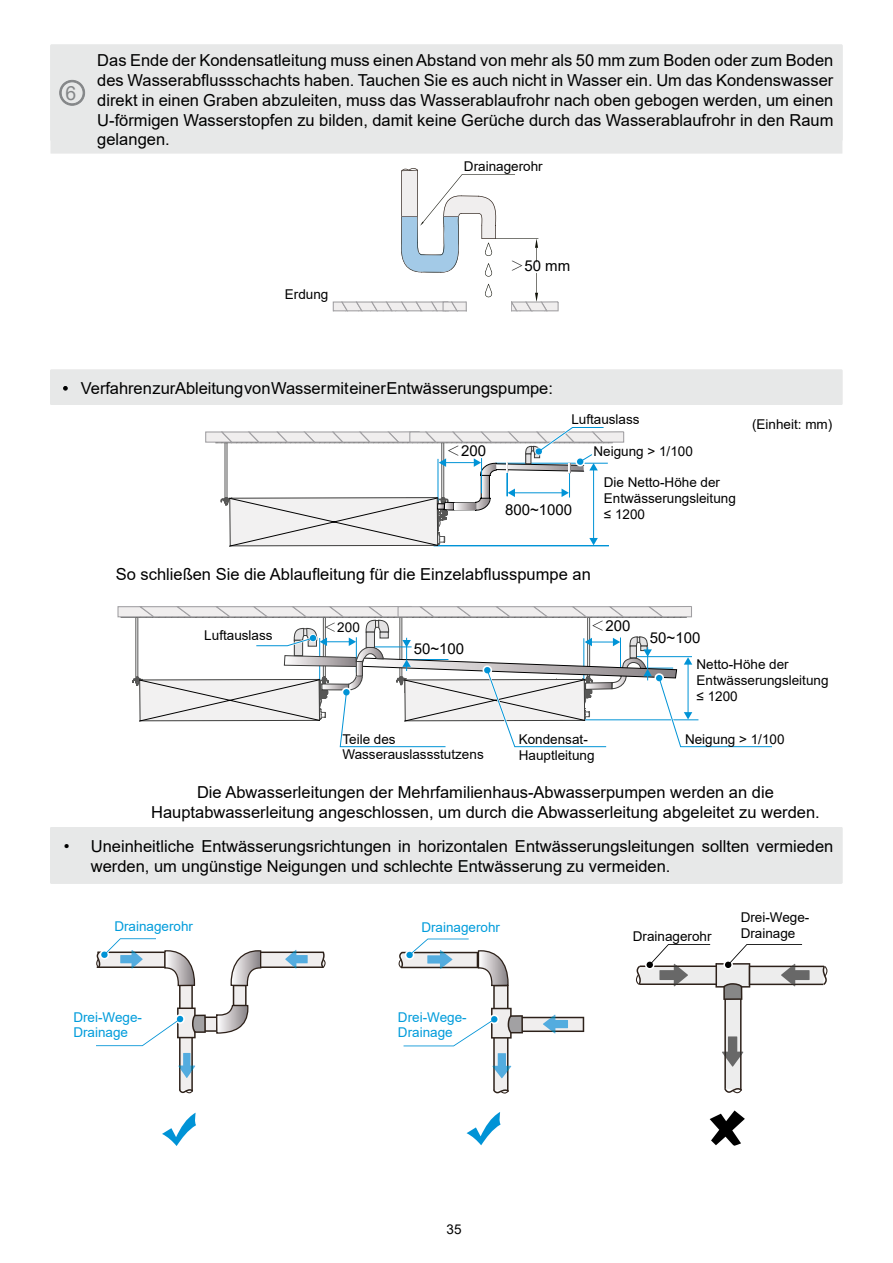
<style>
.page{position:relative;width:893px;height:1263px;background:#fff}
.page>*{position:absolute;margin:0;border:0;box-sizing:border-box;transform-origin:0 0}
.t1{font:19.5px "Arial";color:#848688}
.t2{font:16.5px/19.8px "Arial";color:#000;text-align:justify}
.t3{font:15px "Arial";color:#000}
.t4{font:13.5px/16.2px "Arial";color:#000}
.t5{font:13.5px/15.1px "Arial";color:#009cdb}
.s1{font-family:"MS Mincho"}
</style>
<div class="page">
<div style="left:51px;top:370px;width:791px;height:34px;background:#e7e8e8"></div>
<hr style="left:50px;top:370px;width:2px;height:34px;background:#e7e8e8">
<hr style="left:51px;top:369px;width:791px;height:2px;background:#e7e8e8">
<hr style="left:51px;top:403px;width:791px;height:2px;background:#e7e8e8">
<svg style="left:64px;top:386px;width:3px;height:4px"></svg>
<hr style="left:50px;top:45px;width:2px;height:95px;background:#e7e8e8">
<hr style="left:51px;top:44px;width:791px;height:2px;background:#e7e8e8">
<hr style="left:841px;top:45px;width:2px;height:95px;background:#e7e8e8">
<div style="left:51px;top:45px;width:791px;height:108px;background:#e7e8e8"></div>
<svg style="left:60px;top:80px;width:25px;height:25px"></svg>
<hr style="left:50px;top:828px;width:2px;height:55px;background:#e7e8e8">
<hr style="left:51px;top:827px;width:791px;height:1px;background:#e7e8e8">
<hr style="left:51px;top:882px;width:791px;height:2px;background:#e7e8e8">
<div style="left:51px;top:828px;width:791px;height:55px;background:#e7e8e8"></div>
<svg style="left:333px;top:168px;width:226px;height:143px"></svg>
<div style="left:467px;top:298px;width:44px;height:16px;background:#fff"></div>
<svg style="left:205px;top:427px;width:420px;height:120px"></svg>
<svg style="left:162px;top:1113px;width:34px;height:33px"></svg>
<svg style="left:636px;top:944px;width:191px;height:150px"></svg>
<svg style="left:710px;top:1110px;width:35px;height:36px"></svg>
<svg style="left:467px;top:1112px;width:34px;height:33px"></svg>
<svg style="left:96px;top:938px;width:230px;height:155px"></svg>
<svg style="left:399px;top:938px;width:185px;height:156px"></svg>
<svg style="left:117px;top:606px;width:655px;height:142px"></svg>
<p class="t1" style="left:66px;top:79px;width:12px">6</p>
<p class="t2" style="left:97px;top:50px;width:738px">Das Ende der Kondensatleitung muss einen Abstand von mehr als 50 mm zum Boden oder zum Boden des Wasserabflussschachts haben. Tauchen Sie es auch nicht in Wasser ein. Um das Kondenswasser direkt in einen Graben abzuleiten, muss das Wasserablaufrohr nach oben gebogen werden, um einen U-förmigen Wasserstopfen zu bilden, damit keine Gerüche durch das Wasserablaufrohr in den Raum gelangen.</p>
<p class="t4" style="left:464px;top:158px;width:80px">Drainagerohr</p>
<p class="t4" style="left:285px;top:286px;width:45px">Erdung</p>
<p class="t3" style="left:509px;top:255px;width:62px"><span class="s1">＞</span>50 mm</p>
<p class="t2" style="left:81px;top:378px;width:473px">Verfahren zur Ableitung von Wasser mit einer Entwässerungspumpe:</p>
<p class="t3" style="left:446px;top:441px;width:42px"><span class="s1">＜</span>200</p>
<p class="t4" style="left:571px;top:411px;width:70px">Luftauslass</p>
<p class="t4" style="left:593px;top:443px;width:101px">Neigung &gt; 1/100</p>
<p class="t3" style="left:505px;top:499px;width:69px">800~1000</p>
<p class="t4" style="left:604px;top:474px;width:134px">Die Netto-Höhe der<br>Entwässerungsleitung ≤ 1200</p>
<p class="t4" style="left:752px;top:416px;width:82px">(Einheit: mm)</p>
<p class="t2" style="left:116px;top:564px;width:477px">So schließen Sie die Ablaufleitung für die Einzelabflusspumpe an</p>
<p class="t4" style="left:204px;top:627px;width:70px">Luftauslass</p>
<p class="t4" style="left:324px;top:619px;width:38px"><span class="s1">＜</span>200</p>
<p class="t3" style="left:414px;top:639px;width:52px">50~100</p>
<p class="t3" style="left:590px;top:615px;width:42px"><span class="s1">＜</span>200</p>
<p class="t3" style="left:650px;top:627px;width:52px">50~100</p>
<p class="t4" style="left:342px;top:732px;width:143px;line-height:15px">Teile des<br>Wasserauslassstutzens</p>
<p class="t4" style="left:696px;top:656px;width:134px">Netto-Höhe der<br>Entwässerungsleitung ≤ 1200</p>
<p class="t4" style="left:519px;top:730px;width:77px">Kondensat-<br>Hauptleitung</p>
<p class="t4" style="left:685px;top:731px;width:101px">Neigung &gt; 1/100</p>
<p class="t2" style="left:151px;top:782px;width:670px;text-align:center">Die Abwasserleitungen der Mehrfamilienhaus-Abwasserpumpen werden an die<br>Hauptabwasserleitung angeschlossen, um durch die Abwasserleitung abgeleitet zu werden.</p>
<p class="t2" style="left:91px;top:836px;width:744px;line-height:20.2px;text-indent:-27px">• Uneinheitliche Entwässerungsrichtungen in horizontalen Entwässerungsleitungen sollten vermieden werden, um ungünstige Neigungen und schlechte Entwässerung zu vermeiden.</p>
<p class="t5" style="left:114px;top:919px;width:80px">Drainagerohr</p>
<p class="t5" style="left:421px;top:919px;width:80px">Drainagerohr</p>
<p class="t5" style="left:73px;top:1009px;width:70px">Drei-Wege-<br>Drainage</p>
<p class="t5" style="left:398px;top:1009px;width:70px">Drei-Wege-<br>Drainage</p>
<p class="t4" style="left:447px;top:1221px;width:17px">35</p>
<p class="t4" style="left:633px;top:928px;width:80px">Drainagerohr</p>
<p class="t4" style="left:741px;top:908px;width:70px;line-height:16.8px">Drei-Wege-<br>Drainage</p>
</div>
